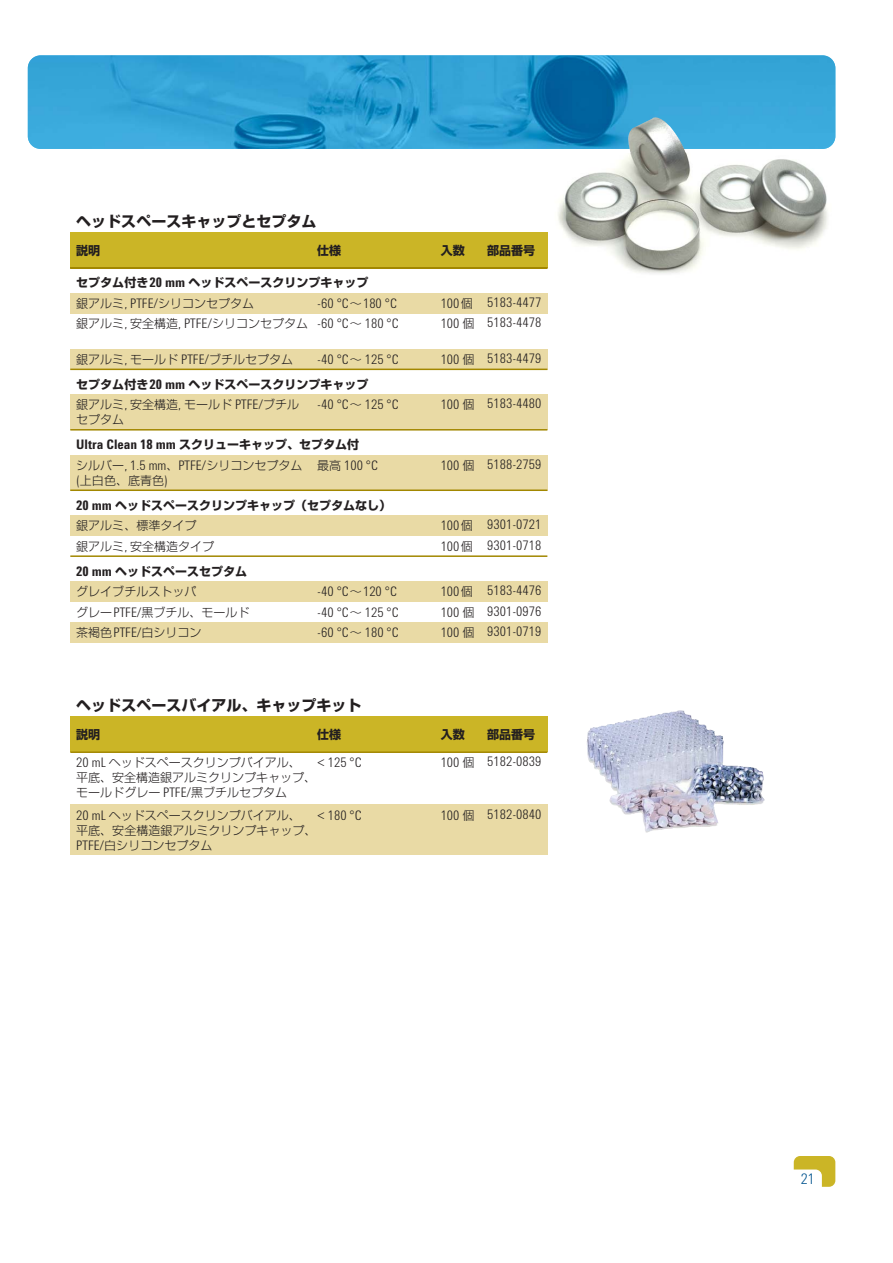
<style>
.page{position:relative;width:893px;height:1263px;background:#fff}
.page>*{position:absolute;margin:0;border:0;box-sizing:border-box;transform-origin:0 0}
.t1{font:700 15px "Shin Go Pro";color:#231f20}
.t2{font:300 15px "Agilent Cond";color:#00538e}
.t3{font:300 13.5px "Agilent Cond";color:#231f20}
.t4{font:700 12px/20.5px "Shin Go Pro";color:#231f20}
.t5{font:300 12px/15px "Shin Go Pro";color:#231f20}
.s1{font-family:"Agilent Cond";font-size:13.5px}
.s2{font-weight:300}
.s3{font-family:"Agilent Cond";font-weight:300;font-size:13.5px}
.s4{font-family:"Shin Go Pro";font-size:12px}
</style>
<div class="page">
<img style="left:28px;top:55px;width:807px;height:94px;border-radius:13px">
<img style="left:538px;top:117px;width:298px;height:157px">
<div style="left:794px;top:1156px;width:41px;height:31px;background:#cbb526;border-radius:6px"></div>
<div style="left:780px;top:1170px;width:42px;height:30px;background:#fff;border-radius:6px"></div>
<div style="left:70px;top:232px;width:247px;height:36px;background:#cbb526"></div>
<div style="left:317px;top:232px;width:124px;height:36px;background:#cbb526"></div>
<div style="left:441px;top:232px;width:46px;height:36px;background:#cbb526"></div>
<div style="left:487px;top:232px;width:60px;height:36px;background:#cbb526"></div>
<div style="left:70px;top:293px;width:247px;height:20px;background:#e9daa5"></div>
<div style="left:317px;top:293px;width:124px;height:20px;background:#e9daa5"></div>
<div style="left:441px;top:293px;width:46px;height:20px;background:#e9daa5"></div>
<div style="left:487px;top:293px;width:60px;height:20px;background:#e9daa5"></div>
<div style="left:70px;top:349px;width:247px;height:20px;background:#e9daa5"></div>
<div style="left:317px;top:349px;width:124px;height:20px;background:#e9daa5"></div>
<div style="left:441px;top:349px;width:46px;height:20px;background:#e9daa5"></div>
<div style="left:487px;top:349px;width:60px;height:20px;background:#e9daa5"></div>
<div style="left:70px;top:394px;width:247px;height:36px;background:#e9daa5"></div>
<div style="left:317px;top:394px;width:124px;height:36px;background:#e9daa5"></div>
<div style="left:441px;top:394px;width:46px;height:36px;background:#e9daa5"></div>
<div style="left:487px;top:394px;width:60px;height:36px;background:#e9daa5"></div>
<div style="left:70px;top:455px;width:247px;height:35px;background:#e9daa5"></div>
<div style="left:317px;top:455px;width:124px;height:35px;background:#e9daa5"></div>
<div style="left:441px;top:455px;width:46px;height:35px;background:#e9daa5"></div>
<div style="left:487px;top:455px;width:60px;height:35px;background:#e9daa5"></div>
<div style="left:70px;top:515px;width:371px;height:21px;background:#e9daa5"></div>
<div style="left:441px;top:515px;width:46px;height:21px;background:#e9daa5"></div>
<div style="left:487px;top:515px;width:60px;height:21px;background:#e9daa5"></div>
<div style="left:70px;top:581px;width:247px;height:21px;background:#e9daa5"></div>
<div style="left:317px;top:581px;width:124px;height:21px;background:#e9daa5"></div>
<div style="left:441px;top:581px;width:46px;height:21px;background:#e9daa5"></div>
<div style="left:487px;top:581px;width:60px;height:21px;background:#e9daa5"></div>
<div style="left:70px;top:622px;width:247px;height:21px;background:#e9daa5"></div>
<div style="left:317px;top:622px;width:124px;height:21px;background:#e9daa5"></div>
<div style="left:441px;top:622px;width:46px;height:21px;background:#e9daa5"></div>
<div style="left:487px;top:622px;width:60px;height:21px;background:#e9daa5"></div>
<hr style="left:70px;top:267px;width:477px;height:2px;background:#a28700">
<hr style="left:70px;top:369px;width:477px;height:1px;background:#a28700">
<hr style="left:70px;top:429px;width:477px;height:2px;background:#a28700">
<hr style="left:70px;top:490px;width:477px;height:1px;background:#a28700">
<hr style="left:70px;top:555px;width:477px;height:2px;background:#a28700">
<div style="left:70px;top:717px;width:247px;height:35px;background:#cbb526"></div>
<div style="left:317px;top:717px;width:124px;height:35px;background:#cbb526"></div>
<div style="left:441px;top:717px;width:46px;height:35px;background:#cbb526"></div>
<div style="left:487px;top:717px;width:60px;height:35px;background:#cbb526"></div>
<div style="left:70px;top:805px;width:247px;height:50px;background:#e9daa5"></div>
<div style="left:317px;top:805px;width:124px;height:50px;background:#e9daa5"></div>
<div style="left:441px;top:805px;width:46px;height:50px;background:#e9daa5"></div>
<div style="left:487px;top:805px;width:60px;height:50px;background:#e9daa5"></div>
<hr style="left:70px;top:751px;width:417px;height:2px;background:#a28700">
<hr style="left:487px;top:751px;width:60px;height:2px;background:#a28700">
<img style="left:587px;top:711px;width:177px;height:122px">
<p class="t1" style="left:76px;top:216px;width:241px">ヘッドスペースキャップとセプタム</p>
<p class="t4" style="left:76px;top:242px;width:25px">説明</p>
<p class="t4" style="left:317px;top:242px;width:25px">仕様</p>
<p class="t4" style="left:441px;top:242px;width:25px">入数</p>
<p class="t4" style="left:487px;top:242px;width:49px">部品番号</p>
<p class="t4" style="left:76px;top:274px;width:294px">セプタム付き<span class="s1">20 mm</span> ヘッドスペースクリンプキャップ<span class="s2">銀アルミ</span><span class="s3">, PTFE/</span><span class="s2">シリコンセプタム</span></p>
<p class="t3" style="left:317px;top:298px;width:81px">-60 °C<span class="s4">～</span>180 °C</p>
<p class="t3" style="left:441px;top:297px;width:102px">100<sub>個</sub> 5183-4477</p>
<p class="t5" style="left:76px;top:318px;width:324px">銀アルミ<span class="s1">,</span> 安全構造<span class="s1">, PTFE/</span>シリコンセプタム <span class="s1">-60 °C</span>～ <span class="s1">180 °C</span></p>
<p class="t3" style="left:441px;top:318px;width:102px">100 <sub>個</sub> 5183-4478</p>
<p class="t5" style="left:76px;top:354px;width:218px">銀アルミ<span class="s1">,</span> モールド <span class="s1">PTFE/</span>ブチルセプタム</p>
<p class="t3" style="left:317px;top:354px;width:83px">-40 °C<span class="s4">～</span> 125 °C</p>
<p class="t3" style="left:441px;top:353px;width:102px">100 <sub>個</sub> 5183-4479</p>
<p class="t4" style="left:76px;top:376px;width:294px">セプタム付き<span class="s1">20 mm</span> ヘッドスペースクリンプキャップ<span class="s2">銀アルミ</span><span class="s3">,</span> <span class="s2">安全構造</span><span class="s3">,</span> <span class="s2">モールド</span> <span class="s3">PTFE/</span><span class="s2">ブチル</span></p>
<p class="t5" style="left:76px;top:414px;width:49px">セプタム</p>
<p class="t3" style="left:317px;top:400px;width:83px">-40 °C<span class="s4">～</span> 125 °C</p>
<p class="t3" style="left:441px;top:399px;width:102px">100 <sub>個</sub> 5183-4480</p>
<p class="t4" style="left:76px;top:436px;width:284px"><span class="s1">Ultra Clean 18 mm</span> スクリューキャップ、セプタム付<span class="s2">シルバー</span><span class="s3">, 1.5 mm</span><span class="s2">、</span><span class="s3">PTFE/</span><span class="s2">シリコンセプタム</span></p>
<p class="t5" style="left:76px;top:474px;width:93px"><span class="s1">(</span>上白色、底青色<span class="s1">)</span></p>
<p class="t3" style="left:317px;top:460px;width:62px"><span class="s4">最高</span> 100 °C</p>
<p class="t3" style="left:441px;top:459px;width:102px">100 <sub>個</sub> 5188-2759</p>
<p class="t4" style="left:76px;top:497px;width:316px"><span class="s1">20 mm</span> ヘッドスペースクリンプキャップ（セプタムなし）<span class="s2">銀アルミ、標準タイプ</span></p>
<p class="t3" style="left:441px;top:519px;width:102px">100<sub>個</sub> 9301-0721</p>
<p class="t5" style="left:76px;top:540px;width:139px">銀アルミ<span class="s1">,</span> 安全構造タイプ</p>
<p class="t3" style="left:441px;top:540px;width:102px">100<sub>個</sub> 9301-0718</p>
<p class="t4" style="left:76px;top:563px;width:172px"><span class="s1">20 mm</span> ヘッドスペースセプタム<span class="s2">グレイブチルストッパ</span></p>
<p class="t3" style="left:317px;top:586px;width:81px">-40 °C<span class="s4">～</span>120 °C</p>
<p class="t3" style="left:441px;top:585px;width:102px">100<sub>個</sub> 5183-4476</p>
<p class="t5" style="left:76px;top:606px;width:175px">グレー<span class="s1">PTFE/</span>黒ブチル、モールド</p>
<p class="t3" style="left:317px;top:607px;width:83px">-40 °C<span class="s4">～</span> 125 °C</p>
<p class="t3" style="left:441px;top:606px;width:102px">100 <sub>個</sub> 9301-0976</p>
<p class="t5" style="left:76px;top:627px;width:127px">茶褐色<span class="s1">PTFE/</span>白シリコン</p>
<p class="t3" style="left:317px;top:627px;width:83px">-60 °C<span class="s4">～</span> 180 °C</p>
<p class="t3" style="left:441px;top:626px;width:102px">100 <sub>個</sub> 9301-0719</p>
<p class="t1" style="left:76px;top:700px;width:286px">ヘッドスペースバイアル、キャップキット</p>
<p class="t4" style="left:76px;top:726px;width:25px">説明</p>
<p class="t4" style="left:317px;top:726px;width:25px">仕様</p>
<p class="t4" style="left:441px;top:726px;width:25px">入数</p>
<p class="t4" style="left:487px;top:726px;width:49px">部品番号</p>
<p class="t5" style="left:76px;top:757px;width:241px"><span class="s1">20 mL</span> ヘッドスペースクリンプバイアル、<br>平底、安全構造銀アルミクリンプキャップ、モールドグレー <span class="s1">PTFE/</span>黒ブチルセプタム</p>
<p class="t3" style="left:317px;top:758px;width:46px">&lt; 125 °C</p>
<p class="t3" style="left:441px;top:756px;width:102px">100 <sub>個</sub> 5182-0839</p>
<p class="t5" style="left:76px;top:809px;width:241px"><span class="s1">20 mL</span> ヘッドスペースクリンプバイアル、<br>平底、安全構造銀アルミクリンプキャップ、<br><span class="s1">PTFE/</span>白シリコンセプタム</p>
<p class="t3" style="left:317px;top:810px;width:46px">&lt; 180 °C</p>
<p class="t3" style="left:441px;top:809px;width:102px">100 <sub>個</sub> 5182-0840</p>
<p class="t2" style="left:801px;top:1173px;width:15px">21</p>
</div>
